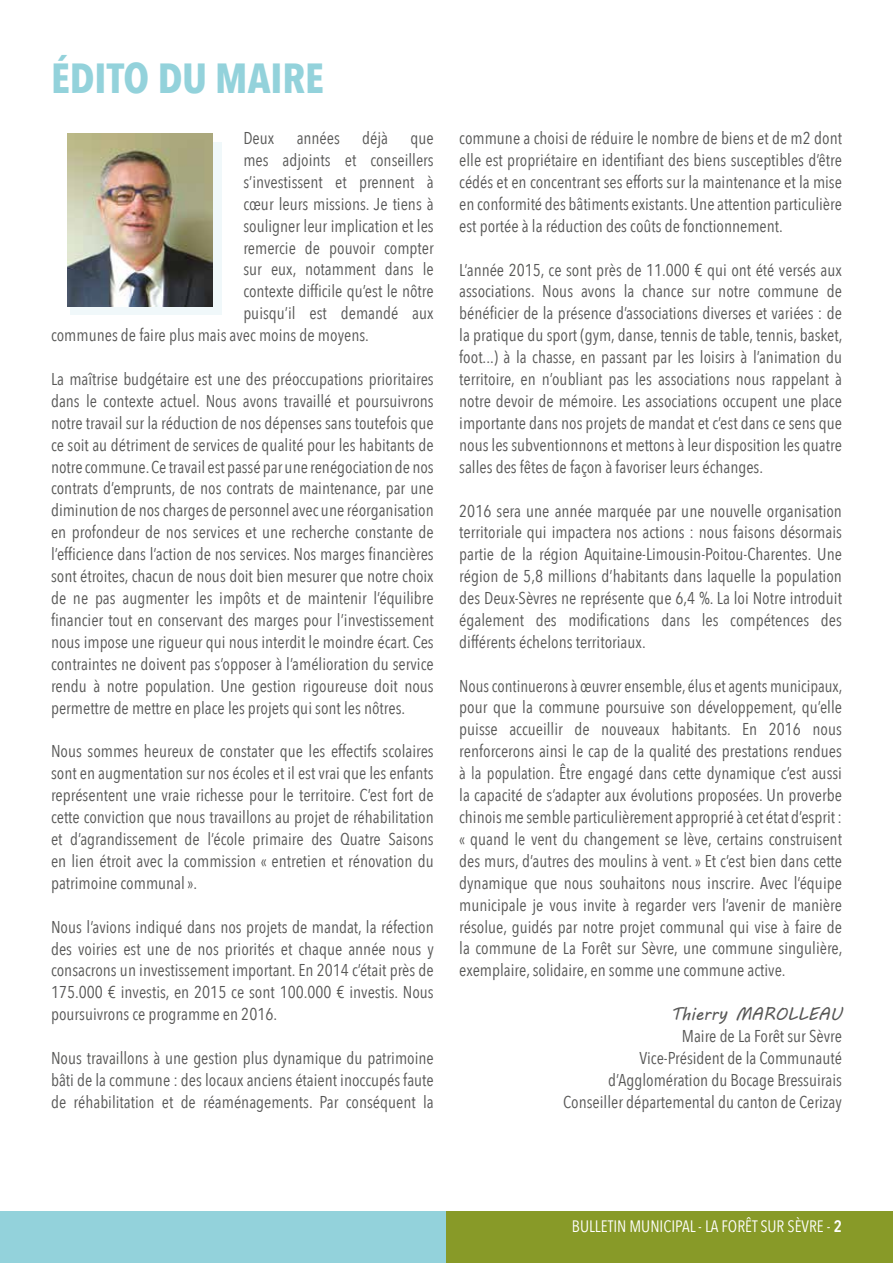
<style>
.page{position:relative;width:893px;height:1263px;background:#fff}
.page>*{position:absolute;margin:0;border:0;box-sizing:border-box;transform-origin:0 0}
.t1{font:700 42px "Avenir Next Condensed";color:#93d2db}
.t2{font:18px "MV Boli";color:#575756;scale:.95 1}
.t3{font:17.1px/21.9px "Avenir Next Condensed";color:#575756;text-align:justify}
.t4{font:16.5px "Avenir Next Condensed";color:#fff}
.s1{font-weight:600}
</style>
<div class="page">
<svg style="left:70px;top:142px;width:151px;height:173px;fill:#f0f8fa"></svg>
<div style="left:0;top:1212px;width:446px;height:51px;background:#93d2db"></div>
<div style="left:446px;top:1212px;width:447px;height:51px;background:#889a28"></div>
<img style="left:67px;top:133px;width:145px;height:173px">
<h1 class="t1" style="left:51px;top:53px;width:275px">ÉDITO DU MAIRE</h1>
<p class="t3" style="left:243px;top:126px;width:32px">Deux</p>
<p class="t3" style="left:297px;top:126px;width:45px">années</p>
<p class="t3" style="left:362px;top:126px;width:27px">déjà</p>
<p class="t3" style="left:410px;top:126px;width:25px">que</p>
<p class="t3" style="left:243px;top:148px;width:192px">mes adjoints et conseillers</p>
<p class="t3" style="left:243px;top:170px;width:192px">s’investissent et prennent à</p>
<p class="t3" style="left:243px;top:192px;width:192px">cœur leurs missions. Je tiens à</p>
<p class="t3" style="left:243px;top:214px;width:192px">souligner leur implication et les</p>
<p class="t3" style="left:243px;top:236px;width:192px">remercie de pouvoir compter</p>
<p class="t3" style="left:243px;top:258px;width:192px">sur eux, notamment dans le</p>
<p class="t3" style="left:243px;top:280px;width:192px">contexte difficile qu’est le nôtre</p>
<p class="t3" style="left:243px;top:301px;width:192px">puisqu’il est demandé aux</p>
<p class="t3" style="left:51px;top:323px;width:319px">communes de faire plus mais avec moins de moyens.</p>
<p class="t3" style="left:51px;top:367px;width:384px">La maîtrise budgétaire est une des préoccupations prioritaires dans le contexte actuel. Nous avons travaillé et poursuivrons notre travail sur la réduction de nos dépenses sans toutefois que ce soit au détriment de services de qualité pour les habitants de notre commune. Ce travail est passé par une renégociation de nos contrats d’emprunts, de nos contrats de maintenance, par une diminution de nos charges de personnel avec une réorganisation en profondeur de nos services et une recherche constante de l’efficience dans l’action de nos services. Nos marges financières sont étroites, chacun de nous doit bien mesurer que notre choix de ne pas augmenter les impôts et de maintenir l’équilibre financier tout en conservant des marges pour l’investissement nous impose une rigueur qui nous interdit le moindre écart. Ces contraintes ne doivent pas s’opposer à l’amélioration du service rendu à notre population. Une gestion rigoureuse doit nous permettre de mettre en place les projets qui sont les nôtres.</p>
<p class="t3" style="left:51px;top:740px;width:384px">Nous sommes heureux de constater que les effectifs scolaires sont en augmentation sur nos écoles et il est vrai que les enfants représentent une vraie richesse pour le territoire. C’est fort de cette conviction que nous travaillons au projet de réhabilitation et d’agrandissement de l’école primaire des Quatre Saisons en lien étroit avec la commission « entretien et rénovation du patrimoine communal ».</p>
<p class="t3" style="left:51px;top:915px;width:384px">Nous l’avions indiqué dans nos projets de mandat, la réfection des voiries est une de nos priorités et chaque année nous y consacrons un investissement important. En 2014 c’était près de 175.000 € investis, en 2015 ce sont 100.000 € investis. Nous poursuivrons ce programme en 2016.</p>
<p class="t3" style="left:51px;top:1046px;width:384px">Nous travaillons à une gestion plus dynamique du patrimoine bâti de la commune : des locaux anciens étaient inoccupés faute de réhabilitation et de réaménagements. Par conséquent la</p>
<p class="t3" style="left:459px;top:126px;width:384px">commune a choisi de réduire le nombre de biens et de m2 dont elle est propriétaire en identifiant des biens susceptibles d’être cédés et en concentrant ses efforts sur la maintenance et la mise en conformité des bâtiments existants. Une attention particulière est portée à la réduction des coûts de fonctionnement.</p>
<p class="t3" style="left:459px;top:258px;width:385px">L’année 2015, ce sont près de 11.000 € qui ont été versés aux associations. Nous avons la chance sur notre commune de bénéficier de la présence d’associations diverses et variées : de la pratique du sport (gym, danse, tennis de table, tennis, basket, foot...) à la chasse, en passant par les loisirs à l’animation du territoire, en n’oubliant pas les associations nous rappelant à notre devoir de mémoire. Les associations occupent une place importante dans nos projets de mandat et c’est dans ce sens que nous les subventionnons et mettons à leur disposition les quatre salles des fêtes de façon à favoriser leurs échanges.</p>
<p class="t3" style="left:459px;top:499px;width:384px">2016 sera une année marquée par une nouvelle organisation territoriale qui impactera nos actions : nous faisons désormais partie de la région Aquitaine-Limousin-Poitou-Charentes. Une région de 5,8 millions d’habitants dans laquelle la population des Deux-Sèvres ne représente que 6,4 %. La loi Notre introduit également des modifications dans les compétences des différents échelons territoriaux.</p>
<p class="t3" style="left:459px;top:674px;width:385px">Nous continuerons à œuvrer ensemble, élus et agents municipaux, pour que la commune poursuive son développement, qu’elle puisse accueillir de nouveaux habitants. En 2016 nous renforcerons ainsi le cap de la qualité des prestations rendues à la population. Être engagé dans cette dynamique c’est aussi la capacité de s’adapter aux évolutions proposées. Un proverbe chinois me semble particulièrement approprié à cet état d’esprit : « quand le vent du changement se lève, certains construisent des murs, d’autres des moulins à vent. » Et c’est bien dans cette dynamique que nous souhaitons nous inscrire. Avec l’équipe municipale je vous invite à regarder vers l’avenir de manière résolue, guidés par notre projet communal qui vise à faire de la commune de La Forêt sur Sèvre, une commune singulière, exemplaire, solidaire, en somme une commune active.</p>
<p class="t2" style="left:670px;top:1001px;width:182px">Thierry MAROLLEAU</p>
<p class="t3" style="left:563px;top:1024px;width:280px;text-align:right">Maire de La Forêt sur Sèvre<br>Vice-Président de la Communauté d’Agglomération du Bocage Bressuirais Conseiller départemental du canton de Cerizay</p>
<p class="t4" style="left:572px;top:1212px;width:271px">BULLETIN MUNICIPAL - LA FORÊT SUR SÈVRE - <span class="s1">2</span></p>
</div>
